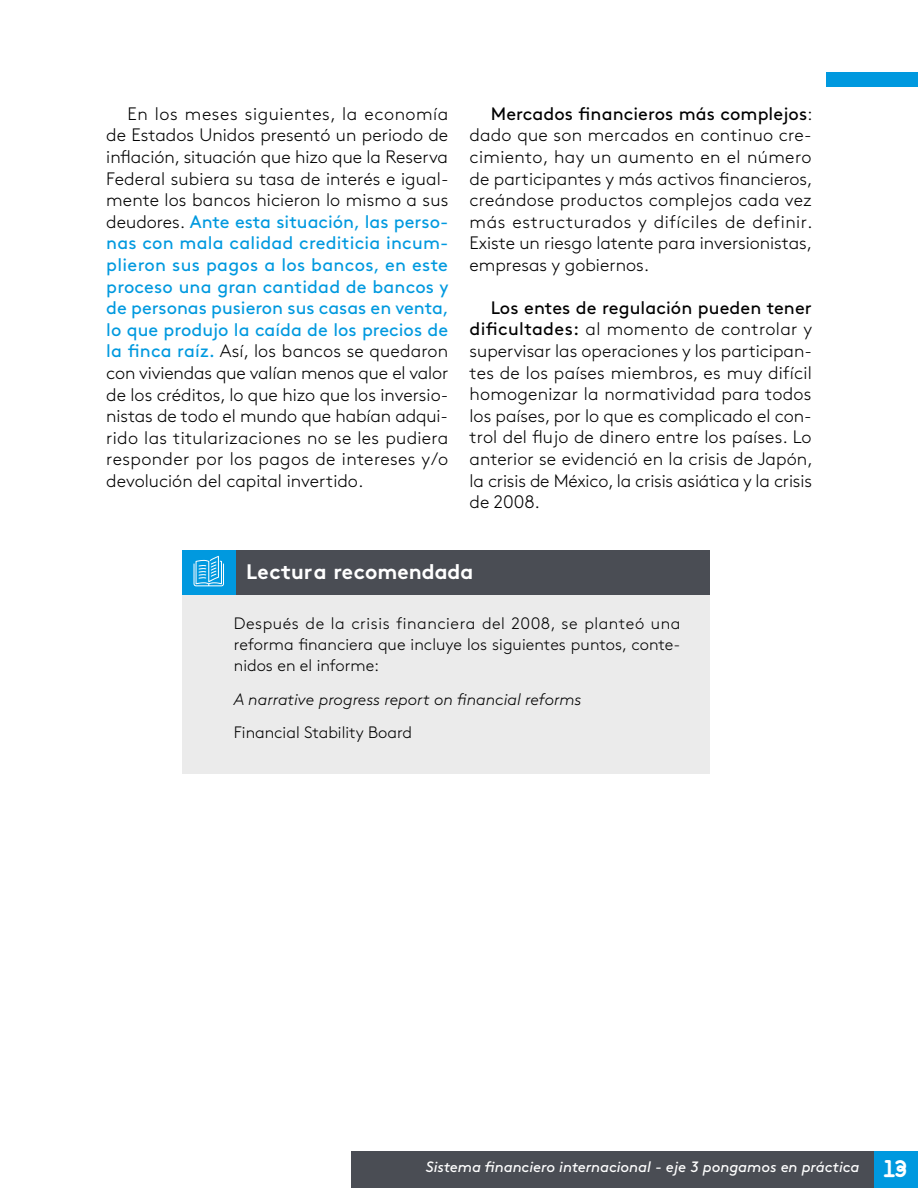
<style>
.page{position:relative;width:918px;height:1188px;background:#fff}
.page>*{position:absolute;margin:0;border:0;box-sizing:border-box;transform-origin:0 0}
.t1{font:700 21px "Brown Std";color:#fff}
.t2{font:300 18px/21.6px "Brown Std";color:#000;text-align:justify}
.t3{font:300 16.5px/21px "Brown Std";color:#000;text-align:justify}
.t4{font:italic 300 16.5px "Brown Std";color:#000}
.t5{font:italic 15px "Brown Std";letter-spacing:-.005em;color:#fff}
.s1{font-weight:400;color:#0099df}
.s2{font-weight:400}
.s3{font-family:"Areandina Voz";font-style:normal;font-size:24px}
</style>
<div class="page">
<div style="left:826px;top:72px;width:92px;height:15px;background:#0099df"></div>
<div style="left:873px;top:1151px;width:45px;height:37px;background:#0099df"></div>
<div style="left:351px;top:1151px;width:522px;height:37px;background:#4a4d54"></div>
<div style="left:183px;top:595px;width:527px;height:178px;background:#ebebeb"></div>
<div style="left:236px;top:550px;width:474px;height:45px;background:#4a4d54"></div>
<div style="left:183px;top:550px;width:53px;height:45px;background:#0099df"></div>
<svg style="left:194px;top:556px;width:30px;height:30px"></svg>
<p class="t2" style="left:106px;top:103px;width:344px;text-indent:21px">En los meses siguientes, la economía de Estados Unidos presentó un periodo de inflación, situación que hizo que la Reserva Federal subiera su tasa de interés e igual&shy;mente los bancos hicieron lo mismo a sus deudores. <span class="s1">Ante esta situación, las perso&shy;nas con mala calidad crediticia incum&shy;plieron sus pagos a los bancos, en este proceso una gran cantidad de bancos y de personas pusieron sus casas en venta, lo que produjo la caída de los precios de la finca raíz.</span> Así, los bancos se quedaron con viviendas que valían menos que el valor de los créditos, lo que hizo que los inversio&shy;nistas de todo el mundo que habían adqui&shy;rido las titularizaciones no se les pudiera responder por los pagos de intereses y/o devolución del capital invertido.</p>
<p class="t2" style="left:470px;top:103px;width:345px;text-align:left;text-indent:21px"><span class="s2">Mercados financieros más complejos</span>: dado que son mercados en continuo cre&shy;cimiento, hay un aumento en el número de participantes y más activos financieros, creándose productos complejos cada vez más estructurados y difíciles de definir.<br>Existe un riesgo latente para inversionistas, empresas y gobiernos.</p>
<p class="t2" style="left:470px;top:297px;width:345px;text-indent:21px"><span class="s2">Los entes de regulación pueden tener dificultades:</span> al momento de controlar y supervisar las operaciones y los participan&shy;tes de los países miembros, es muy difícil homogenizar la normatividad para todos los países, por lo que es complicado el con&shy;trol del flujo de dinero entre los países. Lo anterior se evidenció en la crisis de Japón, la crisis de México, la crisis asiática y la crisis de 2008.</p>
<p class="t1" style="left:246px;top:559px;width:229px">Lectura recomendada</p>
<p class="t3" style="left:234px;top:613px;width:448px">Después de la crisis financiera del 2008, se planteó una reforma financiera que incluye los siguientes puntos, conte&shy;nidos en el informe:</p>
<p class="t4" style="left:234px;top:690px;width:349px">A narrative progress report on financial reforms</p>
<p class="t3" style="left:234px;top:722px;width:180px">Financial Stability Board</p>
<p class="t5" style="left:426px;top:1158px;width:483px">Sistema financiero internacional - eje 3 pongamos en práctica <span class="s3">13</span></p>
</div>
